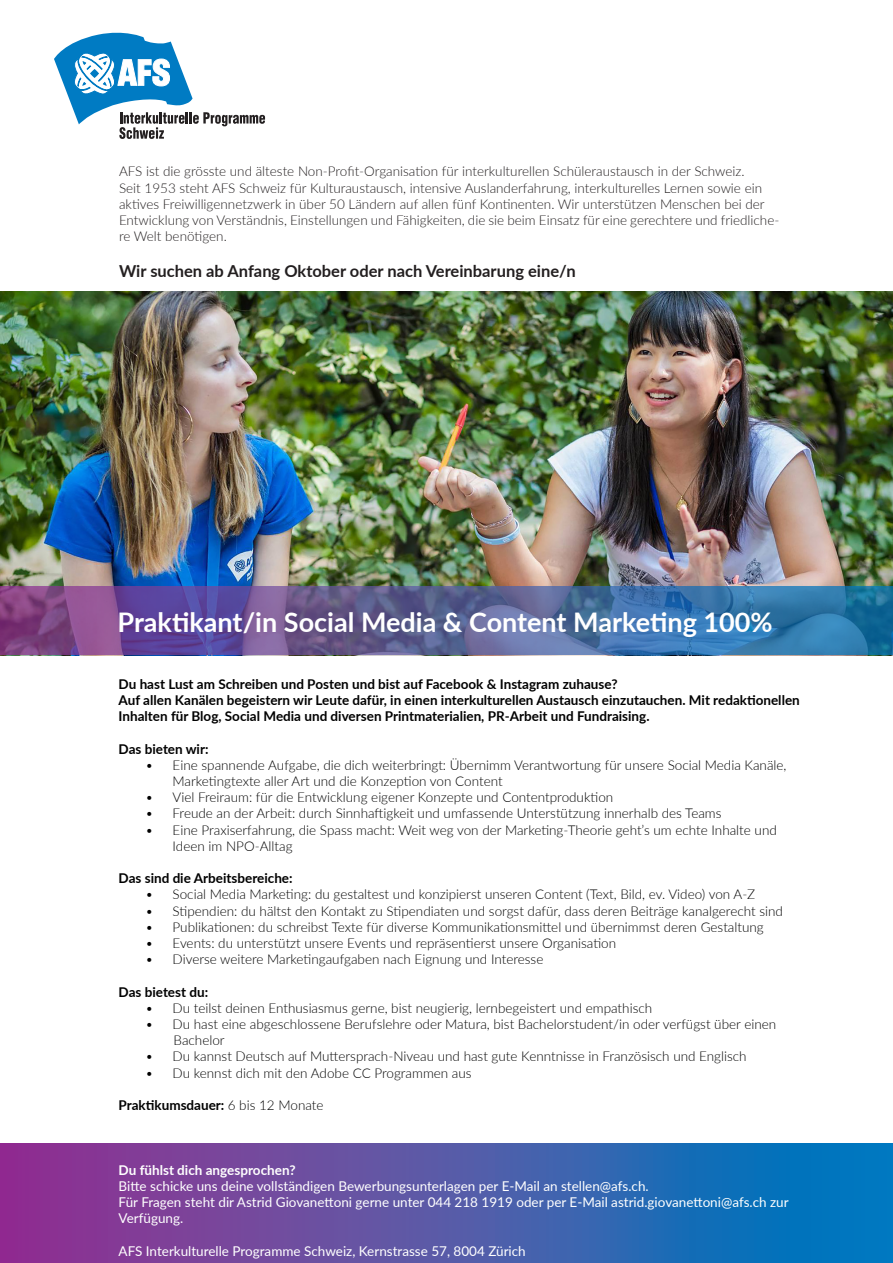
<style>
.page{position:relative;width:893px;height:1263px;background:#fff}
.page>*{position:absolute;margin:0;border:0;box-sizing:border-box;transform-origin:0 0}
.t1{font:700 27px "Lato";color:#fff}
.t2{font:700 16.5px "Lato";color:#231f20}
.t3{font:300 13.5px/16.2px "Lato";color:#000}
.t4{font:300 13.5px/16.2px "Lato";color:#231f20}
.t5{font:700 13.5px/16.2px "Lato";color:#000}
.t6{font:13.5px/16.2px "Lato";color:#fff}
.s1{font-weight:300}
.s2{font-weight:700}
</style>
<div class="page">
<img style="left:0;top:292px;width:893px;height:364px">
<div style="left:0;top:1143px;width:893px;height:120px;background:linear-gradient(to right,#a0328f,#007ec1)"></div>
<svg style="left:54px;top:33px;width:211px;height:106px"></svg>
<svg style="left:0;top:587px;width:893px;height:68px;background:#56629b"></svg>
<p class="t4" style="left:119px;top:163px;width:627px">AFS ist die grösste und älteste Non-Profit-Organisation für interkulturellen Schüleraustausch in der Schweiz.</p>
<p class="t4" style="left:119px;top:179px;width:645px">Seit 1953 steht AFS Schweiz für Kulturaustausch, intensive Auslanderfahrung, interkulturelles Lernen sowie ein</p>
<p class="t4" style="left:119px;top:195px;width:647px">aktives Freiwilligennetzwerk in über 50 Ländern auf allen fünf Kontinenten. Wir unterstützen Menschen bei der</p>
<p class="t4" style="left:119px;top:212px;width:662px">Entwicklung von Verständnis, Einstellungen und Fähigkeiten, die sie beim Einsatz für eine gerechtere und friedliche&shy;re Welt benötigen.</p>
<p class="t2" style="left:119px;top:259px;width:458px">Wir suchen ab Anfang Oktober oder nach Vereinbarung eine/n</p>
<p class="t1" style="left:118px;top:603px;width:657px">Praktikant/in Social Media &amp; Content Marketing 100%</p>
<p class="t5" style="left:119px;top:675px;width:683px">Du hast Lust am Schreiben und Posten und bist auf Facebook &amp; Instagram zuhause?<br>Auf allen Kanälen begeistern wir Leute dafür, in einen interkulturellen Austausch einzutauchen. Mit redaktionellen<br>Inhalten für Blog, Social Media und diversen Printmaterialien, PR-Arbeit und Fundraising.</p>
<p class="t5" style="left:119px;top:740px;width:91px">Das bieten wir:</p>
<p class="t3" style="left:173px;top:756px;width:615px;text-indent:-27px">• Eine spannende Aufgabe, die dich weiterbringt: Übernimm Verantwortung für unsere Social Media Kanäle,<br>Marketingtexte aller Art und die Konzeption von Content</p>
<p class="t3" style="left:146px;top:789px;width:469px">• Viel Freiraum: für die Entwicklung eigener Konzepte und Contentproduktion</p>
<p class="t3" style="left:146px;top:805px;width:577px">• Freude an der Arbeit: durch Sinnhaftigkeit und umfassende Unterstützung innerhalb des Teams</p>
<p class="t3" style="left:173px;top:821px;width:606px;text-indent:-27px">• Eine Praxiserfahrung, die Spass macht: Weit weg von der Marketing-Theorie geht’s um echte Inhalte und<br>Ideen im NPO-Alltag</p>
<p class="t5" style="left:119px;top:870px;width:176px">Das sind die Arbeitsbereiche:</p>
<p class="t3" style="left:146px;top:886px;width:611px">• Social Media Marketing: du gestaltest und konzipierst unseren Content (Text, Bild, ev. Video) von A-Z</p>
<p class="t3" style="left:146px;top:902px;width:639px">• Stipendien: du hältst den Kontakt zu Stipendiaten und sorgst dafür, dass deren Beiträge kanalgerecht sind</p>
<p class="t3" style="left:146px;top:918px;width:620px">• Publikationen: du schreibst Texte für diverse Kommunikationsmittel und übernimmst deren Gestaltung</p>
<p class="t3" style="left:146px;top:934px;width:472px">• Events: du unterstützt unsere Events und repräsentierst unsere Organisation</p>
<p class="t3" style="left:146px;top:951px;width:399px">• Diverse weitere Marketingaufgaben nach Eignung und Interesse</p>
<p class="t5" style="left:119px;top:983px;width:91px">Das bietest du:</p>
<p class="t3" style="left:146px;top:999px;width:508px">• Du teilst deinen Enthusiasmus gerne, bist neugierig, lernbegeistert und empathisch</p>
<p class="t3" style="left:173px;top:1015px;width:604px;text-indent:-28px">• Du hast eine abgeschlossene Berufslehre oder Matura, bist Bachelorstudent/in oder verfügst über einen<br>Bachelor</p>
<p class="t3" style="left:146px;top:1048px;width:603px">• Du kannst Deutsch auf Muttersprach-Niveau und hast gute Kenntnisse in Französisch und Englisch</p>
<p class="t3" style="left:146px;top:1064px;width:328px">• Du kennst dich mit den Adobe CC Programmen aus</p>
<p class="t5" style="left:119px;top:1096px;width:206px">Praktikumsdauer: <span class="s1">6 bis 12 Monate</span></p>
<p class="t6" style="left:119px;top:1161px;width:672px"><span class="s2">Du fühlst dich angesprochen?<br></span>Bitte schicke uns deine vollständigen Bewerbungsunterlagen per E-Mail an stellen@afs.ch.<br>Für Fragen steht dir Astrid Giovanettoni gerne unter 044 218 1919 oder per E-Mail astrid.giovanettoni@afs.ch zur Verfügung.</p>
<p class="t6" style="left:119px;top:1242px;width:409px">AFS Interkulturelle Programme Schweiz, Kernstrasse 57, 8004 Zürich</p>
</div>
